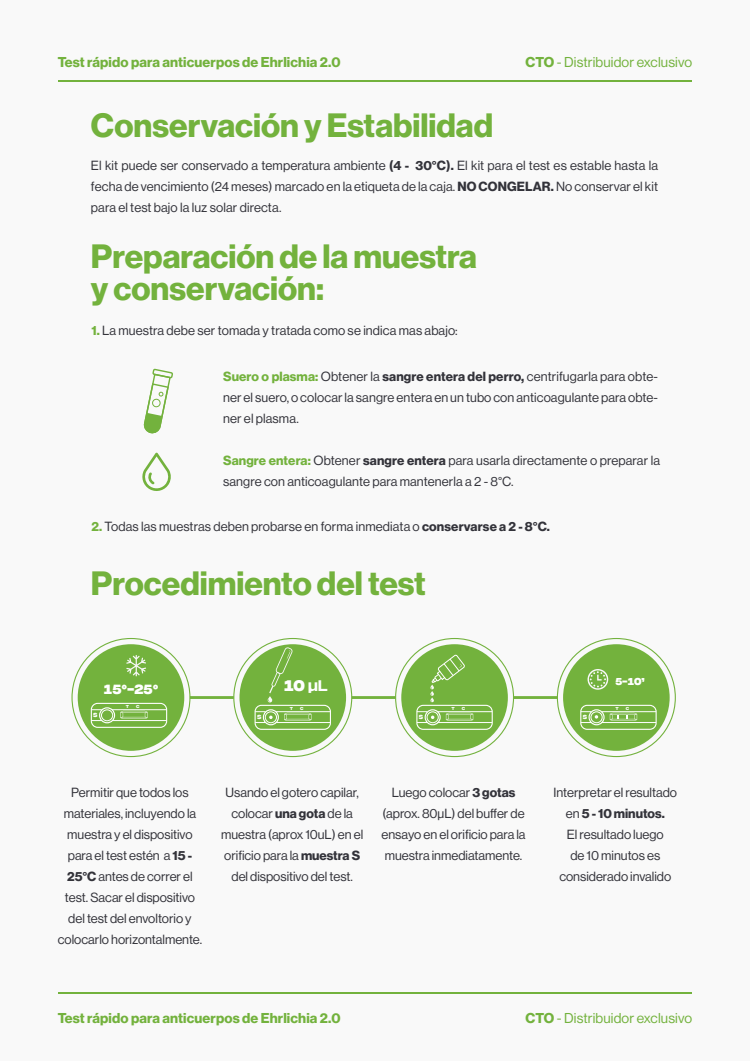
<style>
.page{position:relative;width:750px;height:1061px;background:#f9f9f9}
.page>*{position:absolute;margin:0;border:0;box-sizing:border-box;transform-origin:0 0}
.t1{font:700 33px/32px "Neue Haas Display";color:#73b23d}
.t2{font:700 15.3px "Integral CF";color:#fff}
.t3{font:700 14px "Neue Haas Display";letter-spacing:.01em;color:#73b23d}
.t4{font:14px "Neue Haas Display";letter-spacing:.01em;color:#73b23d}
.t5{font:700 13.3px "Integral CF";color:#fff}
.t6{font:13px/21px "Neue Haas Display";color:#33333a;text-align:center}
.t7{font:700 10px "Integral CF";color:#fff}
.t8{font:700 5.9px "Integral CF";color:#fff}
.t9{font:600 4.3px "Integral CF";color:#fff}
.s1{font-weight:700}
.s2{font-weight:700;color:#73b23d}
.s3{font-weight:400}
</style>
<div class="page">
<svg style="left:142px;top:452px;width:29px;height:39px"></svg>
<hr style="left:58px;top:992px;width:634px;height:1px;background:#73b23d">
<svg style="left:144px;top:368px;width:29px;height:66px"></svg>
<div style="left:78px;top:644px;width:106px;height:107px;background:#73b23d;border-radius:50%"></div>
<div style="left:239px;top:644px;width:107px;height:107px;background:#73b23d;border-radius:50%"></div>
<div style="left:401px;top:644px;width:107px;height:107px;background:#73b23d;border-radius:50%"></div>
<div style="left:563px;top:644px;width:107px;height:107px;background:#73b23d;border-radius:50%"></div>
<hr style="left:190px;top:696px;width:44px;height:3px;background:#73b23d">
<div style="left:255px;top:705px;width:76px;height:25px;border:1px solid #fff;border-radius:6px"></div>
<hr style="left:276px;top:722px;width:54px;height:1px;background:#fff">
<div style="left:263px;top:709px;width:16px;height:16px;border:1px solid #fff;border-radius:50%"></div>
<div style="left:265px;top:711px;width:12px;height:12px;border:1px solid #fff;border-radius:50%"></div>
<svg style="left:284px;top:713px;width:27px;height:8px"></svg>
<hr style="left:276px;top:711px;width:54px;height:1px;background:#fff">
<div style="left:91px;top:703px;width:76px;height:25px;border:1px solid #fff;border-radius:6px"></div>
<hr style="left:112px;top:720px;width:55px;height:1px;background:#fff">
<div style="left:99px;top:707px;width:16px;height:16px;border:1px solid #fff;border-radius:50%"></div>
<div style="left:101px;top:709px;width:12px;height:12px;border:1px solid #fff;border-radius:50%"></div>
<svg style="left:120px;top:711px;width:28px;height:8px"></svg>
<hr style="left:112px;top:709px;width:55px;height:1px;background:#fff">
<svg style="left:267px;top:647px;width:26px;height:56px"></svg>
<svg style="left:126px;top:655px;width:20px;height:21px"></svg>
<svg style="left:255px;top:711px;width:18px;height:12px"></svg>
<div style="left:416px;top:705px;width:77px;height:25px;border:1px solid #fff;border-radius:6px"></div>
<hr style="left:438px;top:722px;width:54px;height:1px;background:#fff">
<div style="left:425px;top:709px;width:16px;height:16px;border:1px solid #fff;border-radius:50%"></div>
<div style="left:427px;top:711px;width:12px;height:12px;border:1px solid #fff;border-radius:50%"></div>
<svg style="left:446px;top:713px;width:27px;height:8px"></svg>
<hr style="left:438px;top:711px;width:54px;height:1px;background:#fff">
<svg style="left:417px;top:711px;width:17px;height:12px"></svg>
<svg style="left:430px;top:654px;width:35px;height:48px"></svg>
<div style="left:580px;top:705px;width:77px;height:25px;border:1px solid #fff;border-radius:6px"></div>
<hr style="left:602px;top:722px;width:54px;height:1px;background:#fff">
<div style="left:589px;top:709px;width:16px;height:16px;border:1px solid #fff;border-radius:50%"></div>
<div style="left:591px;top:711px;width:12px;height:12px;border:1px solid #fff;border-radius:50%"></div>
<hr style="left:602px;top:711px;width:54px;height:1px;background:#fff">
<svg style="left:588px;top:669px;width:20px;height:21px"></svg>
<svg style="left:610px;top:713px;width:27px;height:8px"></svg>
<svg style="left:581px;top:711px;width:17px;height:12px"></svg>
<hr style="left:352px;top:696px;width:44px;height:3px;background:#73b23d">
<hr style="left:514px;top:696px;width:43px;height:3px;background:#73b23d">
<hr style="left:58px;top:80px;width:634px;height:1px;background:#73b23d">
<p class="t3" style="left:58px;top:54px;width:284px">Test rápido para anticuerpos de Ehrlichia 2.0</p>
<p class="t4" style="left:526px;top:54px;width:168px"><span class="s1">CTO</span> - Distribuidor exclusivo</p>
<h1 class="t1" style="left:91px;top:110px;width:404px">Conservación y Estabilidad</h1>
<p class="t6" style="left:91px;top:155px;width:569px;text-align:justify">El kit puede ser conservado a temperatura ambiente <span class="s1">(4 - 30°C).</span> El kit para el test es estable hasta la fecha de vencimiento (24 meses) marcado en la etiqueta de la caja. <span class="s1">NO CONGELAR.</span> No conservar el kit para el test bajo la luz solar directa.</p>
<h1 class="t1" style="left:91px;top:241px;width:388px">Preparación de la muestra y conservación:</h1>
<p class="t6" style="left:91px;top:320px;width:368px"><span class="s2">1.</span> La muestra debe ser tomada y tratada como se indica mas abajo:</p>
<p class="t6" style="left:223px;top:366px;width:436px;text-align:justify"><span class="s2">Suero o plasma:</span> Obtener la <span class="s1">sangre entera del perro,</span> centrifugarla para obte&shy;ner el suero, o colocar la sangre entera en un tubo con anticoagulante para obte&shy;ner el plasma.</p>
<p class="t6" style="left:223px;top:450px;width:439px;text-align:left"><span class="s2">Sangre entera:</span> Obtener <span class="s1">sangre entera</span> para usarla directamente o preparar la sangre con anticoagulante para mantenerla a 2 - 8°C.</p>
<p class="t6" style="left:91px;top:516px;width:460px"><span class="s2">2.</span> Todas las muestras deben probarse en forma inmediata o <span class="s1">conservarse a 2 - 8°C.</span></p>
<h1 class="t1" style="left:91px;top:567px;width:336px">Procedimiento del test</h1>
<p class="t5" style="left:104px;top:682px;width:56px">15º-25º</p>
<p class="t2" style="left:284px;top:677px;width:45px">10 <span class="s3">μL</span></p>
<p class="t7" style="left:615px;top:676px;width:31px">5-10’</p>
<p class="t8" style="left:93px;top:712px;width:6px">S</p>
<p class="t9" style="left:136px;top:704px;width:5px">C</p>
<p class="t9" style="left:126px;top:704px;width:5px">T</p>
<p class="t8" style="left:257px;top:714px;width:6px">S</p>
<p class="t9" style="left:300px;top:706px;width:5px">C</p>
<p class="t9" style="left:290px;top:706px;width:5px">T</p>
<p class="t8" style="left:419px;top:714px;width:6px">S</p>
<p class="t9" style="left:462px;top:706px;width:5px">C</p>
<p class="t9" style="left:615px;top:706px;width:5px">T</p>
<p class="t8" style="left:583px;top:714px;width:6px">S</p>
<p class="t9" style="left:626px;top:706px;width:5px">C</p>
<p class="t9" style="left:451px;top:706px;width:5px">T</p>
<p class="t6" style="left:58px;top:782px;width:146px">Permitir que todos los materiales, incluyendo la muestra y el dispositivo para el test estén a <span class="s1">15 -<br>25°C</span> antes de correr el test. Sacar el dispositivo del test del envoltorio y colocarlo horizontalmente.</p>
<p class="t6" style="left:382px;top:781px;width:146px">Luego colocar <span class="s1">3 gotas </span>(aprox. 80µL) del buffer de ensayo en el orificio para la muestra inmediatamente.</p>
<p class="t6" style="left:554px;top:781px;width:125px">Interpretar el resultado en <span class="s1">5 - 10 minutos.<br></span>El resultado luego<br>de 10 minutos es considerado invalido</p>
<p class="t6" style="left:221px;top:782px;width:144px">Usando el gotero capilar, colocar <span class="s1">una gota</span> de la muestra (aprox 10uL) en el orificio para la <span class="s1">muestra S </span>del dispositivo del test.</p>
<p class="t3" style="left:58px;top:1009px;width:284px">Test rápido para anticuerpos de Ehrlichia 2.0</p>
<p class="t4" style="left:526px;top:1010px;width:168px"><span class="s1">CTO</span> - Distribuidor exclusivo</p>
</div>
